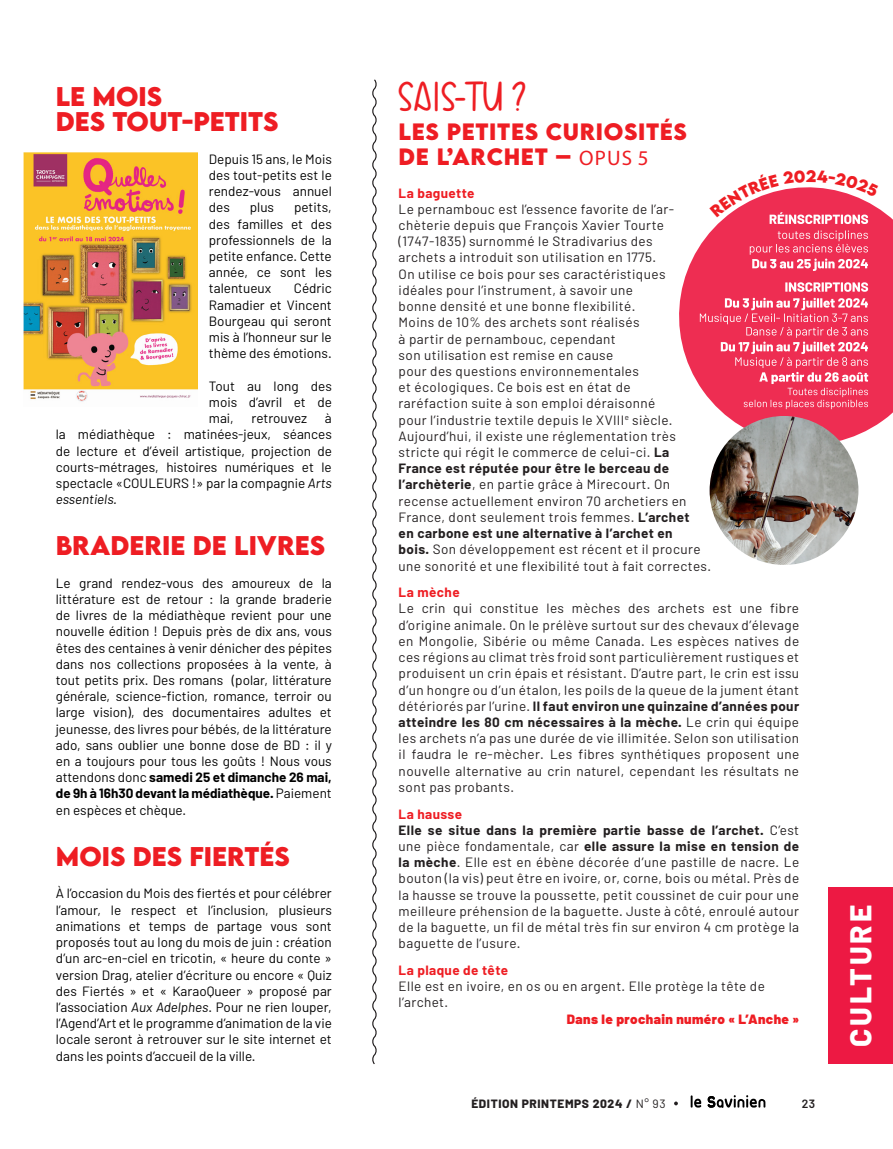
<style>
.page{position:relative;width:893px;height:1149px;background:#fff}
.page>*{position:absolute;margin:0;border:0;box-sizing:border-box;transform-origin:0 0}
.t1{font:34.5px "Joynoted Demo";letter-spacing:.03em;color:#ee1d23}
.t2{font:800 30px "Barlow";letter-spacing:.1em;color:#fff}
.t3{font:700 24px "LEMONMILK";color:#ee1d23}
.t4{font:700 21px "LEMONMILK";letter-spacing:.03em;color:#ee1d23}
.t5{font:13.5px/16.2px "Barlow";letter-spacing:.03em;color:#231f20}
.t6{font:13.5px/16.2px "Barlow";color:#000;text-align:justify}
.t7{font:700 13.5px "Barlow";letter-spacing:.03em;color:#ee1d23}
.t8{font:900 13.5px "Barlow";letter-spacing:.03em;color:#ee1d23}
.t9{font:800 12px "Barlow";letter-spacing:.05em;color:#231f20}
.t10{font:600 12px "Barlow";color:#231f20}
.s1{font-style:italic}
.s2{font-weight:700}
.s3{font-family:"Myriad Pro";font-weight:400}
.s4{font-weight:400}
</style>
<div class="page">
<svg style="left:372px;top:79px;width:5px;height:985px"></svg>
<div style="left:829px;top:887px;width:64px;height:176px;background:#ed1943"></div>
<svg style="left:679px;top:209px;width:214px;height:253px;fill:#ee2d52"></svg>
<svg style="left:700px;top:298px;width:168px;height:111px;background:#f0516f"></svg>
<svg style="left:785px;top:282px;width:83px;height:10px"></svg>
<svg style="left:750px;top:230px;width:118px;height:41px;background:#f15673"></svg>
<img style="left:24px;top:153px;width:173px;height:249px">
<img style="left:710px;top:416px;width:148px;height:148px;border-radius:74px">
<svg style="left:691px;top:1095px;width:10px;height:12px"></svg>
<svg style="left:708px;top:1095px;width:57px;height:12px"></svg>
<svg style="left:709px;top:187px;width:170px;height:37px"></svg>
<p class="t3" style="left:56px;top:80px;width:108px">LE MOIS</p>
<p class="t3" style="left:56px;top:105px;width:224px">DES TOUT-PETITS</p>
<p class="t6" style="left:209px;top:150px;width:125px">Depuis 15 ans, le Mois des tout-petits est le rendez-vous annuel des</p>
<p class="t6" style="left:209px;top:199px;width:125px;text-indent:85px">petits, des familles et des professionnels de la petite enfance. Cette année, ce sont les talentueux</p>
<p class="t6" style="left:250px;top:199px;width:26px">plus</p>
<p class="t6" style="left:209px;top:280px;width:125px;text-indent:85px">Cédric Ramadier et Vincent Bourgeau qui seront mis à l’honneur sur le thème des émotions.</p>
<p class="t6" style="left:209px;top:377px;width:125px">Tout au long des mois d’avril et de mai,</p>
<p class="t6" style="left:56px;top:410px;width:278px;text-indent:269px">à la médiathèque : matinées-jeux, séances de lecture et d’éveil artistique, projection de courts-métrages, histoires numériques et le spectacle «COULEURS !» par la compagnie <span class="s1">Arts essentiels.</span></p>
<p class="t3" style="left:56px;top:529px;width:271px">BRADERIE DE LIVRES</p>
<p class="t6" style="left:56px;top:574px;width:278px">Le grand rendez-vous des amoureux de la littérature est de retour : la grande braderie de livres de la médiathèque revient pour une nouvelle édition ! Depuis près de dix ans, vous êtes des centaines à venir dénicher des pépites dans nos collections proposées à la vente, à tout petits prix. Des romans (polar, littérature générale, science-fiction, romance, terroir ou large vision), des documentaires adultes et jeunesse, des livres pour bébés, de la littérature ado, sans oublier une bonne dose de BD : il y en a toujours pour tous les goûts ! Nous vous attendons donc <span class="s2">samedi 25 et dimanche 26 mai, de 9h à 16h30 devant la médiathèque.</span> Paiement en espèces et chèque.</p>
<p class="t3" style="left:56px;top:839px;width:235px">MOIS DES FIERTÉS</p>
<p class="t6" style="left:56px;top:884px;width:278px">À l’occasion du Mois des fiertés et pour célébrer l’amour, le respect et l’inclusion, plusieurs animations et temps de partage vous sont proposés tout au long du mois de juin : création d’un arc-en-ciel en tricotin, « heure du conte » version Drag, atelier d’écriture ou encore « Quiz des Fiertés » et « KaraoQueer » proposé par l’association <span class="s1">Aux Adelphes</span>. Pour ne rien louper, l’Agend’Art et le programme d’animation de la vie locale seront à retrouver sur le site internet et dans les points d’accueil de la ville.</p>
<p class="t6" style="left:251px;top:410px;width:57px">retrouvez</p>
<p class="t1" style="left:399px;top:74px;width:128px">SAIS-TU ?</p>
<p class="t4" style="left:399px;top:117px;width:290px">LES PETITES CURIOSITÉS</p>
<p class="t4" style="left:399px;top:142px;width:252px">DE L’ARCHET – <span class="s3">OPUS 5</span></p>
<p class="t7" style="left:399px;top:184px;width:77px">La baguette</p>
<p class="t5" style="left:399px;top:200px;width:277px">Le pernambouc est l’essence favorite de l’ar-</p>
<p class="t5" style="left:399px;top:217px;width:314px">chèterie depuis que François Xavier Tourte (1747-1835) surnommé le Stradivarius des<br>archets a introduit son utilisation en 1775.<br>On utilise ce bois pour ses caractéristiques idéales pour l’instrument, à savoir une<br>bonne densité et une bonne flexibilité.<br>Moins de 10% des archets sont réalisés<br>à partir de pernambouc, cependant<br>son utilisation est remise en cause<br>pour des questions environnementales<br>et écologiques. Ce bois est en état de<br>raréfaction suite à son emploi déraisonné<br>pour l’industrie textile depuis le XVIII<sup>e</sup> siècle.<br>Aujourd’hui, il existe une réglementation très stricte qui régit le commerce de celui-ci. <span class="s2">La France est réputée pour être le berceau de l’archèterie</span>, en partie grâce à Mirecourt. On recense actuellement environ 70 archetiers en France, dont seulement trois femmes. <span class="s2">L’archet<br>en carbone est une alternative à l’archet en<br>bois.</span> Son développement est récent et il procure une sonorité et une flexibilité tout à fait correctes.</p>
<p class="t7" style="left:399px;top:584px;width:63px">La mèche</p>
<p class="t5" style="left:399px;top:600px;width:402px;text-align:justify">Le crin qui constitue les mèches des archets est une fibre d’origine animale. On le prélève surtout sur des chevaux d’élevage en Mongolie, Sibérie ou même Canada. Les espèces natives de ces régions au climat très froid sont particulièrement rustiques et produisent un crin épais et résistant. D’autre part, le crin est issu d’un hongre ou d’un étalon, les poils de la queue de la jument étant détériorés par l’urine. <span class="s2">Il faut environ une quinzaine d’années pour atteindre les 80 cm nécessaires à la mèche.</span> Le crin qui équipe les archets n’a pas une durée de vie illimitée. Selon son utilisation il faudra le re-mècher. Les fibres synthétiques proposent une nouvelle alternative au crin naturel, cependant les résultats ne sont pas probants.</p>
<p class="t7" style="left:399px;top:805px;width:65px">La hausse</p>
<p class="t5" style="left:399px;top:821px;width:402px;text-align:justify"><span class="s2">Elle se situe dans la première partie basse de l’archet.</span> C’est une pièce fondamentale, car <span class="s2">elle assure la mise en tension de la mèche</span>. Elle est en ébène décorée d’une pastille de nacre. Le bouton (la vis) peut être en ivoire, or, corne, bois ou métal. Près de la hausse se trouve la poussette, petit coussinet de cuir pour une meilleure préhension de la baguette. Juste à côté, enroulé autour de la baguette, un fil de métal très fin sur environ 4 cm protège la baguette de l’usure.</p>
<p class="t7" style="left:399px;top:961px;width:111px">La plaque de tête</p>
<p class="t5" style="left:399px;top:977px;width:368px">Elle est en ivoire, en os ou en argent. Elle protège la tête de l’archet.</p>
<p class="t8" style="left:567px;top:1010px;width:234px">Dans le prochain numéro « L’Anche »</p>
<p class="t9" style="left:471px;top:1093px;width:196px">ÉDITION PRINTEMPS 2024 / <span class="s4">N° 93</span></p>
<p class="t10" style="left:802px;top:1095px;width:15px">23</p>
<p class="t2" style="left:838px;top:1046px;width:143px;rotate:-90deg">CULTURE</p>
</div>
